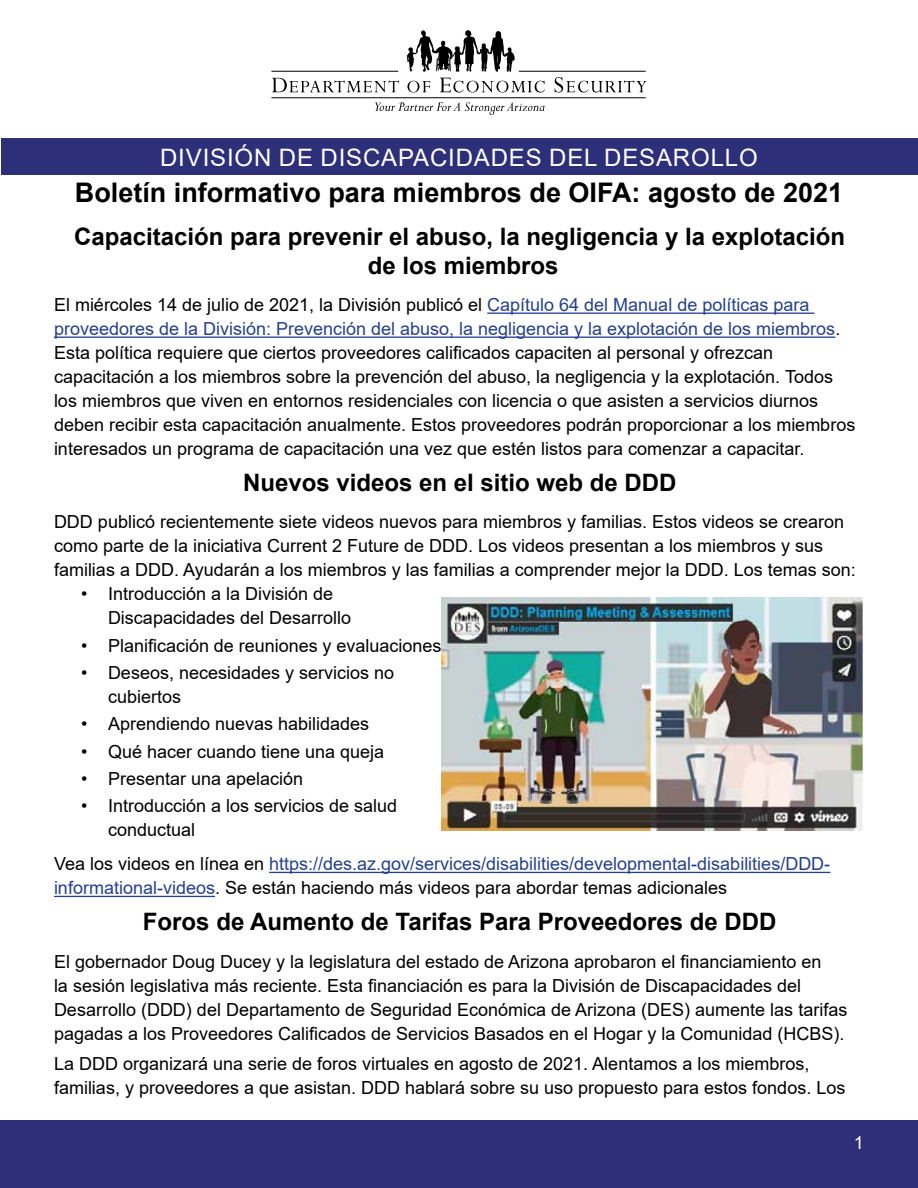
<style>
.page{position:relative;width:918px;height:1188px;background:#fff}
.page>*{position:absolute;margin:0;border:0;box-sizing:border-box;transform-origin:0 0}
.t1{font:700 27px "Arial";color:#000}
.t2{font:700 24px/28.8px "Arial";color:#000;text-align:center}
.t3{font:24px "Arial";letter-spacing:.035em;color:#fff}
.t4{font:18px/24px "Arial";color:#000}
.t5{font:18px/24px "Arial";color:#25408f}
.t6{font:18px "Arial";color:#fff}
.s1{color:#25408f}
.s2{color:#000}
</style>
<div class="page">
<div style="left:0;top:1120px;width:918px;height:68px;background:#2d3079"></div>
<div style="left:2px;top:138px;width:916px;height:36px;background:#2d3079"></div>
<svg style="left:375px;top:102px;width:170px;height:13px"></svg>
<svg style="left:407px;top:30px;width:108px;height:42px"></svg>
<svg style="left:407px;top:81px;width:23px;height:12px"></svg>
<svg style="left:440px;top:78px;width:105px;height:15px"></svg>
<svg style="left:555px;top:77px;width:92px;height:16px"></svg>
<hr style="left:271px;top:71px;width:127px;height:1px;background:#000">
<hr style="left:519px;top:71px;width:127px;height:1px;background:#000">
<hr style="left:271px;top:97px;width:375px;height:1px;background:#000">
<svg style="left:272px;top:78px;width:127px;height:14px"></svg>
<hr style="left:487px;top:313px;width:327px;height:1px;background:#25408f">
<hr style="left:54px;top:337px;width:781px;height:1px;background:#25408f">
<hr style="left:269px;top:872px;width:561px;height:1px;background:#25408f">
<hr style="left:54px;top:896px;width:161px;height:1px;background:#25408f">
<img style="left:441px;top:597px;width:422px;height:233px">
<h2 class="t3" style="left:160px;top:141px;width:599px">DIVISIÓN DE DISCAPACIDADES DEL DESAROLLO</h2>
<h1 class="t1" style="left:75px;top:173px;width:770px">Boletín informativo para miembros de OIFA: agosto de 2021</h1>
<h2 class="t2" style="left:74px;top:222px;width:772px">Capacitación para prevenir el abuso, la negligencia y la explotación de los miembros</h2>
<p class="t4" style="left:54px;top:293px;width:803px">El miércoles 14 de julio de 2021, la División publicó el <span class="s1">Capítulo 64 del Manual de políticas para proveedores de la División: Prevención del abuso, la negligencia y la explotación de los miembros</span>.<br>Esta política requiere que ciertos proveedores calificados capaciten al personal y ofrezcan capacitación a los miembros sobre la prevención del abuso, la negligencia y la explotación. Todos los miembros que viven en entornos residenciales con licencia o que asisten a servicios diurnos deben recibir esta capacitación anualmente. Estos proveedores podrán proporcionar a los miembros interesados un programa de capacitación una vez que estén listos para comenzar a capacitar.</p>
<h2 class="t2" style="left:243px;top:468px;width:435px">Nuevos videos en el sitio web de DDD</h2>
<p class="t4" style="left:54px;top:510px;width:803px">DDD publicó recientemente siete videos nuevos para miembros y familias. Estos videos se crearon como parte de la iniciativa Current 2 Future de DDD. Los videos presentan a los miembros y sus familias a DDD. Ayudarán a los miembros y las familias a comprender mejor la DDD. Los temas son:</p>
<p class="t4" style="left:108px;top:582px;width:245px;text-indent:-27px">• Introducción a la División de<br>Discapacidades del Desarrollo</p>
<p class="t4" style="left:81px;top:633px;width:362px">• Planificación de reuniones y evaluaciones</p>
<p class="t4" style="left:108px;top:661px;width:288px;text-indent:-27px">• Deseos, necesidades y servicios no cubiertos</p>
<p class="t4" style="left:81px;top:712px;width:290px">• Aprendiendo nuevas habilidades</p>
<p class="t4" style="left:81px;top:739px;width:305px">• Qué hacer cuando tiene una queja</p>
<p class="t4" style="left:81px;top:767px;width:224px">• Presentar una apelación</p>
<p class="t4" style="left:108px;top:794px;width:291px;text-indent:-27px">• Introducción a los servicios de salud conductual</p>
<p class="t5" style="left:54px;top:852px;width:778px"><span class="s2">Vea los videos en línea en</span> https://des.az.gov/services/disabilities/developmental-disabilities/DDD&shy;informational-videos<span class="s2">. Se están haciendo más videos para abordar temas adicionales</span></p>
<h2 class="t2" style="left:143px;top:908px;width:635px">Foros de Aumento de Tarifas Para Proveedores de DDD</h2>
<p class="t4" style="left:54px;top:949px;width:795px">El gobernador Doug Ducey y la legislatura del estado de Arizona aprobaron el financiamiento en<br>la sesión legislativa más reciente. Esta financiación es para la División de Discapacidades del Desarrollo (DDD) del Departamento de Seguridad Económica de Arizona (DES) aumente las tarifas pagadas a los Proveedores Calificados de Servicios Basados en el Hogar y la Comunidad (HCBS).</p>
<p class="t4" style="left:54px;top:1052px;width:793px">La DDD organizará una serie de foros virtuales en agosto de 2021. Alentamos a los miembros, familias, y proveedores a que asistan. DDD hablará sobre su uso propuesto para estos fondos. Los</p>
<p class="t6" style="left:854px;top:1131px;width:12px">1</p>
</div>
